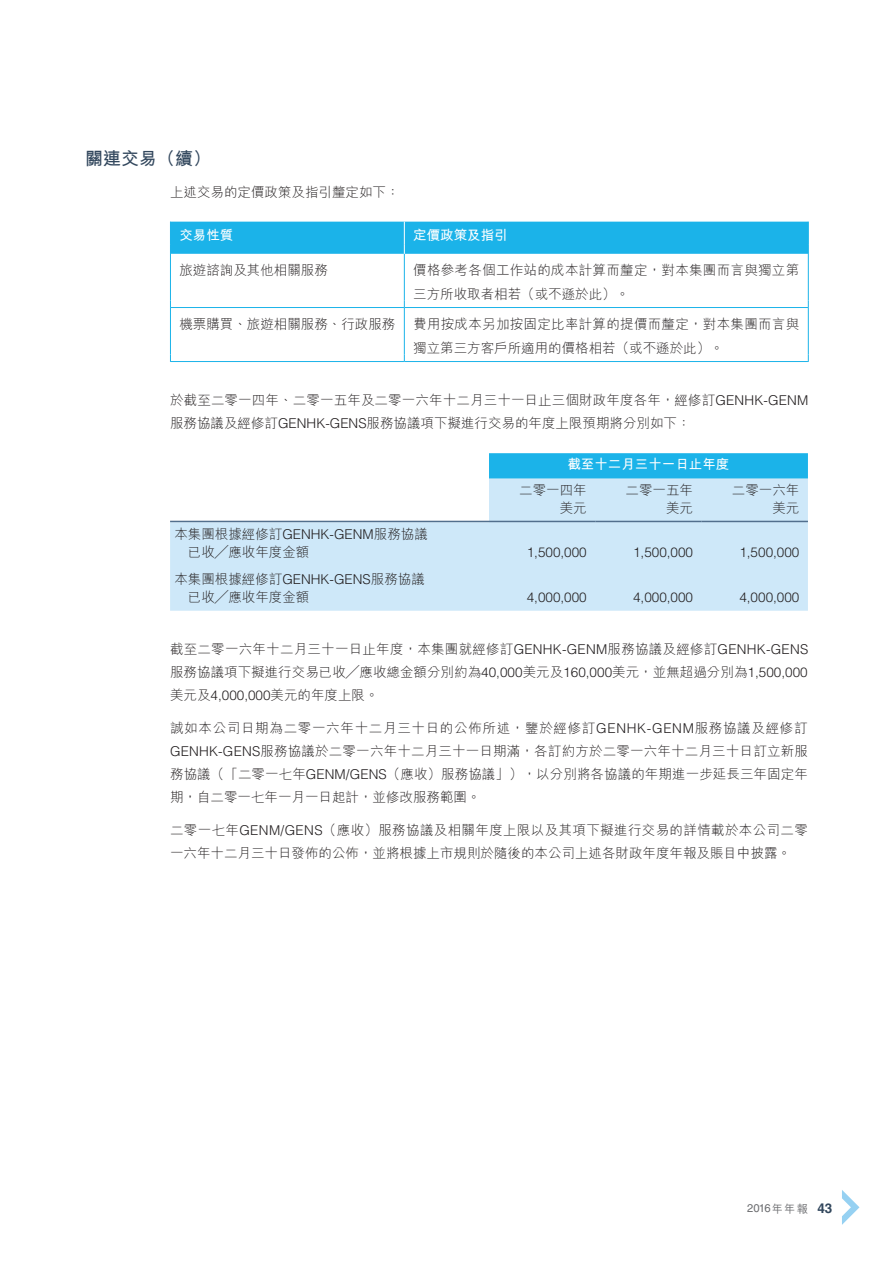
<style>
.page{position:relative;width:893px;height:1263px;background:#fff}
.page>*{position:absolute;margin:0;border:0;box-sizing:border-box;transform-origin:0 0}
._3__標題{font:700 18px "M Hei HK";color:#32475d}
._1__內文{font:300 13.5px/23.2px "M Hei HK";color:#231f20}
._1__內文-2{font:300 13.5px/23.2px "M Hei HK";letter-spacing:.02em;color:#231f20}
._9__表內文{font:300 13.5px "M Hei HK";color:#231f20}
._9__表內文-2{font:300 13.5px "Helvetica LT Std";color:#231f20}
._9__表內文-3{font:700 13.5px "M Hei HK";color:#fff}
._1__內文-3{font:700 13.5px "M Hei HK";color:#fff}
.t1{font:11.25px "Helvetica LT Std";color:#6c6d70}
.s1{font-family:"Helvetica LT Std"}
.s2{font-family:"M Hei HK";font-weight:500}
.s3{font-weight:700;font-size:13.5px;color:#32475d}
</style>
<div class="page">
<svg style="left:842px;top:1190px;width:17px;height:35px"></svg>
<div style="left:170px;top:222px;width:639px;height:32px;background:#1bb3e9"></div>
<hr style="left:170px;top:254px;width:1px;height:46px;background:#1bb3e9">
<hr style="left:170px;top:308px;width:1px;height:46px;background:#1bb3e9">
<hr style="left:404px;top:254px;width:1px;height:46px;background:#1bb3e9">
<hr style="left:404px;top:308px;width:1px;height:46px;background:#1bb3e9">
<hr style="left:808px;top:254px;width:1px;height:46px;background:#1bb3e9">
<hr style="left:808px;top:308px;width:1px;height:46px;background:#1bb3e9">
<hr style="left:171px;top:307px;width:233px;height:1px;background:#1bb3e9">
<hr style="left:405px;top:307px;width:403px;height:1px;background:#1bb3e9">
<hr style="left:171px;top:361px;width:233px;height:1px;background:#1bb3e9">
<hr style="left:405px;top:361px;width:403px;height:1px;background:#1bb3e9">
<svg style="left:489px;top:453px;width:319px;height:26px;background:#20b4e9"></svg>
<svg style="left:170px;top:479px;width:638px;height:132px;fill:#cee8f9"></svg>
<hr style="left:170px;top:521px;width:319px;height:1px;background:#526f8d">
<hr style="left:489px;top:521px;width:106px;height:1px;background:#526f8d">
<hr style="left:595px;top:521px;width:107px;height:1px;background:#526f8d">
<hr style="left:702px;top:521px;width:106px;height:1px;background:#526f8d">
<p class="_3__標題" style="left:85px;top:145px;width:127px">關連交易（續）</p>
<p class="_1__內文" style="left:170px;top:180px;width:231px">上述交易的定價政策及指引釐定如下：</p>
<p class="_1__內文-3" style="left:179px;top:225px;width:55px">交易性質</p>
<p class="_1__內文-3" style="left:413px;top:225px;width:96px">定價政策及指引</p>
<p class="_1__內文" style="left:179px;top:259px;width:150px">旅遊諮詢及其他相關服務</p>
<p class="_1__內文-2" style="left:413px;top:259px;width:388px">價格參考各個工作站的成本計算而釐定，對本集團而言與獨立第三方所收取者相若（或不遜於此）。</p>
<p class="_1__內文" style="left:179px;top:313px;width:218px">機票購買、旅遊相關服務、行政服務</p>
<p class="_1__內文-2" style="left:413px;top:313px;width:388px">費用按成本另加按固定比率計算的提價而釐定，對本集團而言與獨立第三方客戶所適用的價格相若（或不遜於此）。</p>
<p class="_1__內文" style="left:170px;top:388px;width:640px">於截至二零一四年、二零一五年及二零一六年十二月三十一日止三個財政年度各年，經修訂<span class="s1">GENHK-GENM</span>服務協議及經修訂<span class="s1">GENHK-GENS</span>服務協議項下擬進行交易的年度上限預期將分別如下：</p>
<p class="_9__表內文-3" style="left:567px;top:455px;width:163px">截至十二月三十一日止年度</p>
<p class="_9__表內文" style="left:519px;top:483px;width:69px">二零一四年</p>
<p class="_9__表內文" style="left:626px;top:483px;width:69px">二零一五年</p>
<p class="_9__表內文" style="left:732px;top:483px;width:69px">二零一六年</p>
<p class="_9__表內文" style="left:560px;top:501px;width:28px">美元</p>
<p class="_9__表內文" style="left:666px;top:501px;width:28px">美元</p>
<p class="_9__表內文" style="left:772px;top:501px;width:28px">美元</p>
<p class="_9__表內文" style="left:174px;top:527px;width:255px">本集團根據經修訂<span class="s1">GENHK-GENM</span>服務協議</p>
<p class="_9__表內文" style="left:188px;top:545px;width:123px">已收╱應收年度金額</p>
<p class="_9__表內文-2" style="left:527px;top:543px;width:62px">1,500,000</p>
<p class="_9__表內文-2" style="left:633px;top:543px;width:62px">1,500,000</p>
<p class="_9__表內文-2" style="left:739px;top:543px;width:62px">1,500,000</p>
<p class="_9__表內文" style="left:174px;top:572px;width:252px">本集團根據經修訂<span class="s1">GENHK-GENS</span>服務協議</p>
<p class="_9__表內文" style="left:188px;top:590px;width:123px">已收╱應收年度金額</p>
<p class="_9__表內文-2" style="left:527px;top:588px;width:62px">4,000,000</p>
<p class="_9__表內文-2" style="left:633px;top:588px;width:62px">4,000,000</p>
<p class="_9__表內文-2" style="left:739px;top:588px;width:62px">4,000,000</p>
<p class="_1__內文" style="left:170px;top:637px;width:640px;text-align:justify">截至二零一六年十二月三十一日止年度，本集團就經修訂<span class="s1">GENHK-GENM</span>服務協議及經修訂<span class="s1">GENHK-GENS</span>服務協議項下擬進行交易已收╱應收總金額分別約為<span class="s1">40,000</span>美元及<span class="s1">160,000</span>美元，並無超過分別為<span class="s1">1,500,000</span>美元及<span class="s1">4,000,000</span>美元的年度上限。</p>
<p class="_1__內文" style="left:170px;top:716px;width:639px;text-align:justify">誠如本公司日期為二零一六年十二月三十日的公佈所述，鑒於經修訂<span class="s1">GENHK-GENM</span>服務協議及經修訂<span class="s1">GENHK-GENS</span>服務協議於二零一六年十二月三十一日期滿，各訂約方於二零一六年十二月三十日訂立新服務協議（「二零一七年<span class="s1">GENM/GENS</span>（應收）服務協議」），以分別將各協議的年期進一步延長三年固定年期，自二零一七年一月一日起計，並修改服務範圍。</p>
<p class="_1__內文" style="left:170px;top:818px;width:639px">二零一七年<span class="s1">GENM/GENS</span>（應收）服務協議及相關年度上限以及其項下擬進行交易的詳情載於本公司二零一六年十二月三十日發佈的公佈，並將根據上市規則於隨後的本公司上述各財政年度年報及賬目中披露。</p>
<p class="t1" style="left:747px;top:1201px;width:87px">2016<span class="s2">年年報</span> <span class="s3">43</span></p>
</div>
